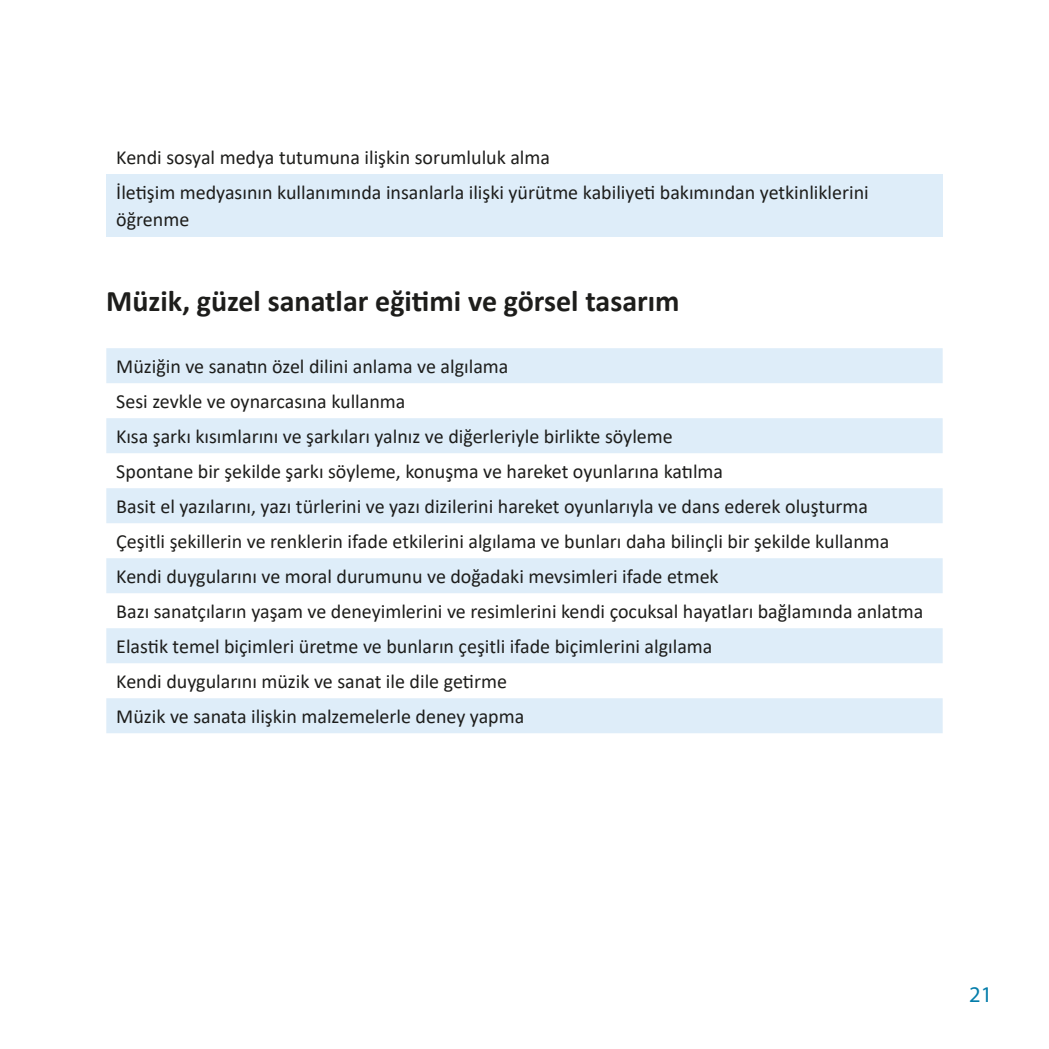
<style>
.page{position:relative;width:1049px;height:1049px;background:#fff}
.page>*{position:absolute;margin:0;border:0;box-sizing:border-box;transform-origin:0 0}
.t1{font:700 30px "Calibri";color:#1d1d1b}
.t2{font:22.5px "Myriad Pro";color:#047daa}
.Fließtext_Aufzählung{font:20px/27.5px "Calibri";color:#1d1d1b}
</style>
<div class="page">
<div style="left:106px;top:174px;width:837px;height:62px;background:#deedf9"></div>
<svg style="left:106px;top:348px;width:837px;height:385px;fill:#deedf9"></svg>
<p class="Fließtext_Aufzählung" style="left:116px;top:143px;width:435px">Kendi sosyal medya tutumuna ilişkin sorumluluk alma</p>
<p class="Fließtext_Aufzählung" style="left:116px;top:178px;width:754px">İletişim medyasının kullanımında insanlarla ilişki yürütme kabiliyeti bakımından yetkinliklerini öğrenme</p>
<p class="t1" style="left:106px;top:280px;width:575px">Müzik, güzel sanatlar eğitimi ve görsel tasarım</p>
<p class="Fließtext_Aufzählung" style="left:116px;top:352px;width:394px">Müziğin ve sanatın özel dilini anlama ve algılama</p>
<p class="Fließtext_Aufzählung" style="left:116px;top:387px;width:291px">Sesi zevkle ve oynarcasına kullanma</p>
<p class="Fließtext_Aufzählung" style="left:116px;top:422px;width:558px">Kısa şarkı kısımlarını ve şarkıları yalnız ve diğerleriyle birlikte söyleme</p>
<p class="Fließtext_Aufzählung" style="left:116px;top:457px;width:608px">Spontane bir şekilde şarkı söyleme, konuşma ve hareket oyunlarına katılma</p>
<p class="Fließtext_Aufzählung" style="left:116px;top:492px;width:753px">Basit el yazılarını, yazı türlerini ve yazı dizilerini hareket oyunlarıyla ve dans ederek oluşturma</p>
<p class="Fließtext_Aufzählung" style="left:116px;top:527px;width:775px">Çeşitli şekillerin ve renklerin ifade etkilerini algılama ve bunları daha bilinçli bir şekilde kullanma</p>
<p class="Fließtext_Aufzählung" style="left:116px;top:562px;width:604px">Kendi duygularını ve moral durumunu ve doğadaki mevsimleri ifade etmek</p>
<p class="Fließtext_Aufzählung" style="left:116px;top:597px;width:809px">Bazı sanatçıların yaşam ve deneyimlerini ve resimlerini kendi çocuksal hayatları bağlamında anlatma</p>
<p class="Fließtext_Aufzählung" style="left:116px;top:632px;width:598px">Elastik temel biçimleri üretme ve bunların çeşitli ifade biçimlerini algılama</p>
<p class="Fließtext_Aufzählung" style="left:116px;top:667px;width:392px">Kendi duygularını müzik ve sanat ile dile getirme</p>
<p class="Fließtext_Aufzählung" style="left:116px;top:702px;width:409px">Müzik ve sanata ilişkin malzemelerle deney yapma</p>
<p class="t2" style="left:969px;top:980px;width:25px">21</p>
</div>
